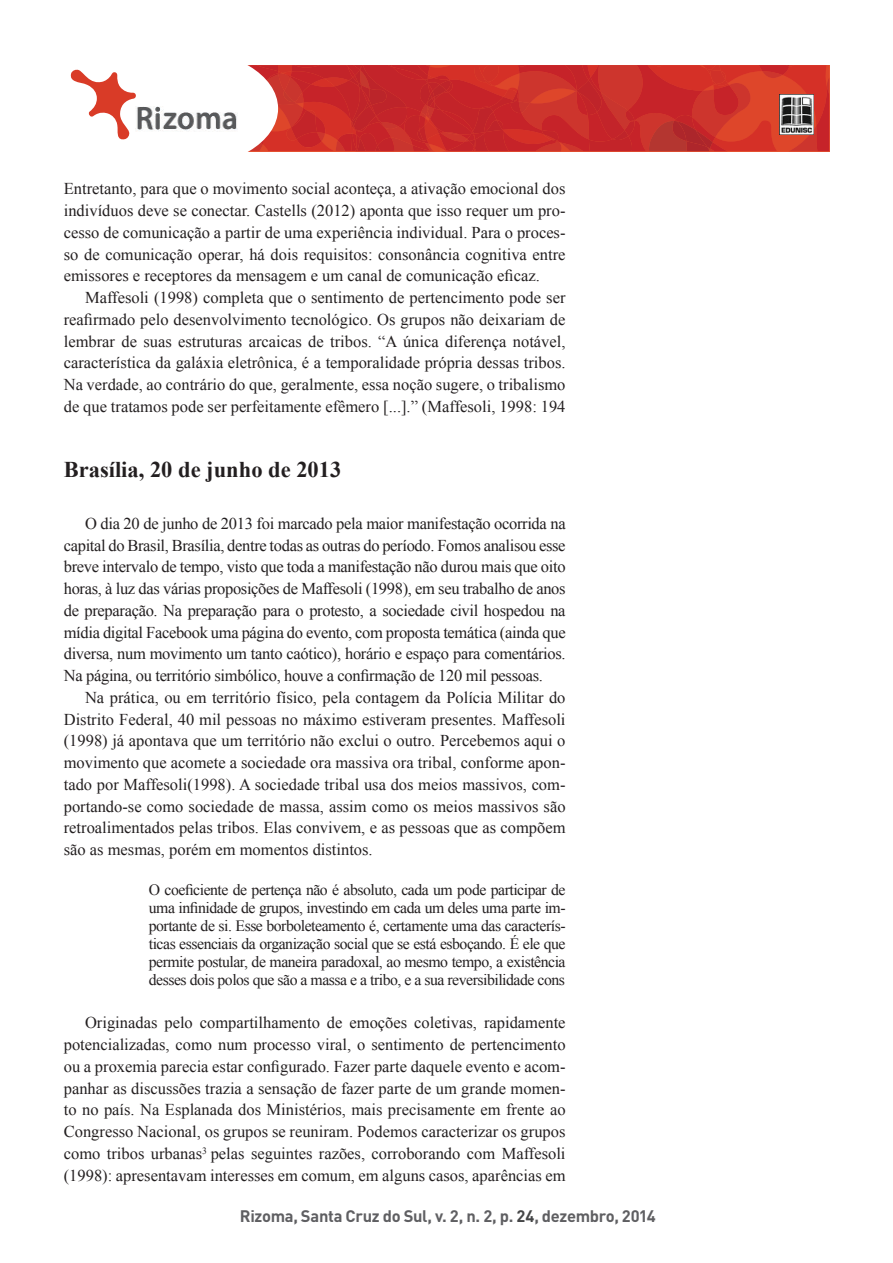
<style>
.page{position:relative;width:893px;height:1263px;background:#fff}
.page>*{position:absolute;margin:0;border:0;box-sizing:border-box;transform-origin:0 0}
.t1{font:700 22.5px "Times New Roman";color:#231f20}
.t2{font:16.5px/21.8px "Times New Roman";color:#231f20;text-align:justify}
.t3{font:700 16.5px "DIN Pro";letter-spacing:-.02em;color:#5f5f62}
.t4{font:15.75px/18px "Times New Roman";letter-spacing:-.03em;color:#231f20;text-align:justify}
.s1{color:#454647}
</style>
<div class="page">
<svg style="left:247px;top:65px;width:582px;height:87px;background:#cb2f2b"></svg>
<div style="left:88px;top:52px;width:187px;height:113px;background:#fff;border-radius:50%"></div>
<div style="left:85px;top:49px;width:193px;height:119px;border:6px solid #fff;border-radius:50%"></div>
<img style="left:780px;top:95px;width:33px;height:40px">
<img style="left:136px;top:107px;width:102px;height:24px">
<svg style="left:70px;top:69px;width:66px;height:71px"></svg>
<p class="t2" style="left:64px;top:178px;width:503px">Entretanto, para que o movimento social aconteça, a ativação emocional dos indivíduos deve se conectar. Castells (2012) aponta que isso requer um pro&shy;cesso de comunicação a partir de uma experiência individual. Para o proces&shy;so de comunicação operar, há dois requisitos: consonância cognitiva entre emissores e receptores da mensagem e um canal de comunicação eficaz.</p>
<p class="t2" style="left:64px;top:286px;width:503px;text-indent:21px">Maffesoli (1998) completa que o sentimento de pertencimento pode ser reafirmado pelo desenvolvimento tecnológico. Os grupos não deixariam de lembrar de suas estruturas arcaicas de tribos. “A única diferença notável, característica da galáxia eletrônica, é a temporalidade própria dessas tribos.<br>Na verdade, ao contrário do que, geralmente, essa noção sugere, o tribalismo de que tratamos pode ser perfeitamente efêmero [...].” (Maffesoli, 1998: 194</p>
<h1 class="t1" style="left:64px;top:454px;width:279px">Brasília, 20 de junho de 2013</h1>
<p class="t2" style="left:64px;top:512px;width:503px;text-indent:21px">O dia 20 de junho de 2013 foi marcado pela maior manifestação ocorrida na capital do Brasil, Brasília, dentre todas as outras do período. Fomos analisou esse breve intervalo de tempo, visto que toda a manifestação não durou mais que oito horas, à luz das várias proposições de Maffesoli (1998), em seu trabalho de anos de preparação. Na preparação para o protesto, a sociedade civil hospedou na mídia digital Facebook uma página do evento, com proposta temática (ainda que diversa, num movimento um tanto caótico), horário e espaço para comentários.<br>Na página, ou território simbólico, houve a confirmação de 120 mil pessoas.</p>
<p class="t2" style="left:64px;top:686px;width:503px;text-indent:21px">Na prática, ou em território físico, pela contagem da Polícia Militar do Distrito Federal, 40 mil pessoas no máximo estiveram presentes. Maffesoli (1998) já apontava que um território não exclui o outro. Percebemos aqui o movimento que acomete a sociedade ora massiva ora tribal, conforme apon&shy;tado por Maffesoli(1998). A sociedade tribal usa dos meios massivos, com&shy;portando-se como sociedade de massa, assim como os meios massivos são retroalimentados pelas tribos. Elas convivem, e as pessoas que as compõem são as mesmas, porém em momentos distintos.</p>
<p class="t4" style="left:149px;top:880px;width:418px">O coeficiente de pertença não é absoluto, cada um pode participar de uma infinidade de grupos, investindo em cada um deles uma parte im&shy;portante de si. Esse borboleteamento é, certamente uma das caracterís&shy;ticas essenciais da organização social que se está esboçando. É ele que permite postular, de maneira paradoxal, ao mesmo tempo, a existência desses dois polos que são a massa e a tribo, e a sua reversibilidade cons</p>
<p class="t2" style="left:64px;top:1012px;width:503px;text-indent:21px">Originadas pelo compartilhamento de emoções coletivas, rapidamente potencializadas, como num processo viral, o sentimento de pertencimento ou a proxemia parecia estar configurado. Fazer parte daquele evento e acom&shy;panhar as discussões trazia a sensação de fazer parte de um grande momen&shy;to no país. Na Esplanada dos Ministérios, mais precisamente em frente ao Congresso Nacional, os grupos se reuniram. Podemos caracterizar os grupos como tribos urbanas<sup>3</sup> pelas seguintes razões, corroborando com Maffesoli (1998): apresentavam interesses em comum, em alguns casos, aparências em</p>
<p class="t3" style="left:240px;top:1205px;width:417px">Rizoma, Santa Cruz do Sul, v. 2, n. 2, p. <span class="s1">24</span>, dezembro, 2014</p>
</div>
